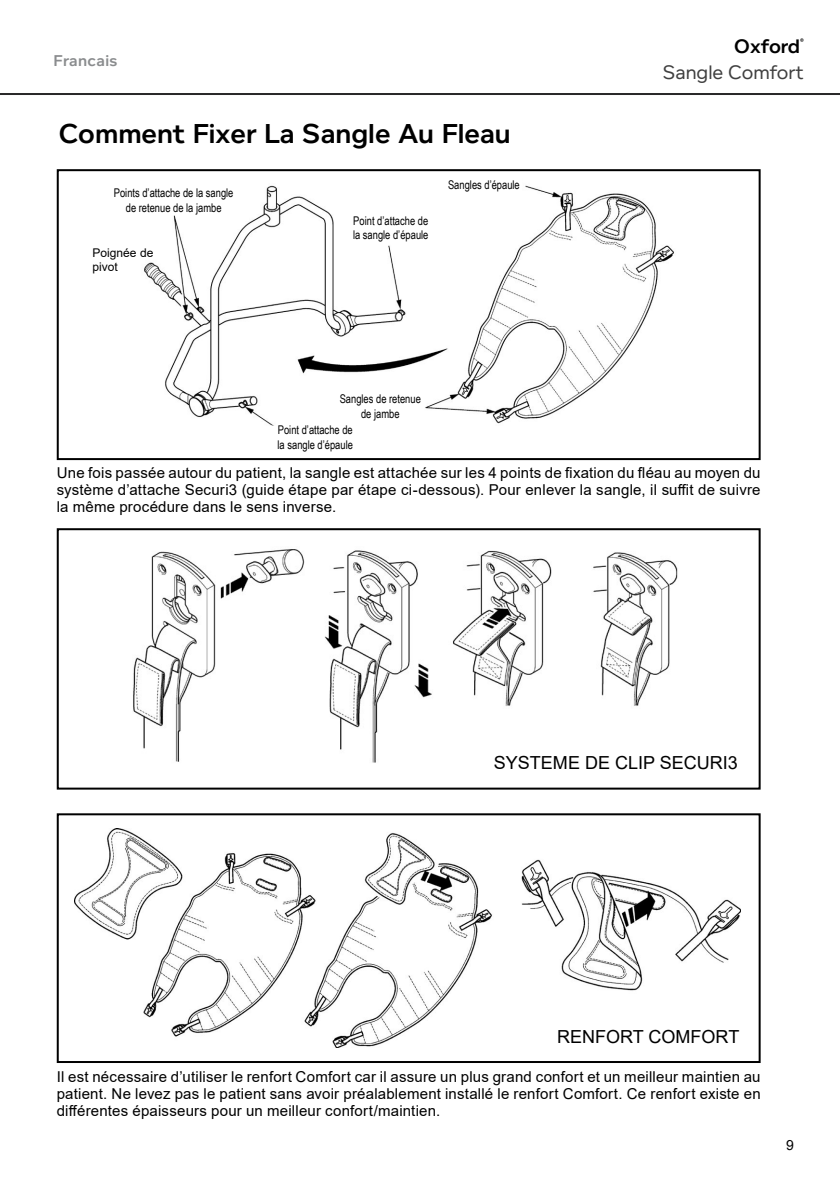
<style>
.page{position:relative;width:840px;height:1191px;background:#fff}
.page>*{position:absolute;margin:0;border:0;box-sizing:border-box;transform-origin:0 0}
.t1{font:600 28px "Foundry Context";color:#000}
.t2{font:20px "Foundry Context";color:#404040}
.t3{font:600 20px "Foundry Context";color:#000}
.t4{font:18px "Arial";color:#000}
.t5{font:600 16px "Foundry Context";letter-spacing:.025em;color:#8a8c8e}
.t6{font:15px/17px "Arial";letter-spacing:.015em;color:#000;text-align:justify}
.t7{font:14px "Arial";color:#000}
.t8{font:12px/14.4px "Arial Narrow";color:#000;text-align:center;scale:.95 1}
.t9{font:12px/14.4px "Arial";color:#000}
.t10{font:600 8px "Foundry Context";color:#000}
</style>
<div class="page">
<img style="left:133px;top:549px;width:545px;height:214px">
<img style="left:144px;top:185px;width:530px;height:240px">
<img style="left:75px;top:828px;width:664px;height:219px">
<div style="left:57px;top:169px;width:703px;height:291px;border:2px solid #000"></div>
<div style="left:57px;top:813px;width:703px;height:250px;border:2px solid #000"></div>
<div style="left:57px;top:528px;width:703px;height:261px;border:2px solid #000"></div>
<div style="left:99px;top:182px;width:138px;height:33px;background:#fff"></div>
<div style="left:340px;top:212px;width:98px;height:33px;background:#fff"></div>
<div style="left:325px;top:393px;width:99px;height:29px;background:#fff"></div>
<div style="left:423px;top:176px;width:99px;height:29px;background:#fff"></div>
<hr style="left:0;top:93px;width:839px;height:2px;background:#292829">
<p class="t5" style="left:53px;top:52px;width:66px">Francais</p>
<h1 class="t1" style="left:59px;top:117px;width:453px">Comment Fixer La Sangle Au Fleau</h1>
<p class="t8" style="left:114px;top:185px;width:127px">Points d’attache de la sangle de retenue de la jambe</p>
<p class="t9" style="left:92px;top:245px;width:62px">Poignée de pivot</p>
<p class="t8" style="left:353px;top:213px;width:81px;text-align:left">Point d’attache de la sangle d’épaule</p>
<p class="t8" style="left:448px;top:177px;width:77px">Sangles d’épaule</p>
<p class="t8" style="left:339px;top:391px;width:87px">Sangles de retenue de jambe</p>
<p class="t8" style="left:277px;top:422px;width:81px;text-align:left">Point d’attache de la sangle d’épaule</p>
<h2 class="t3" style="left:733px;top:34px;width:67px">Oxford</h2>
<p class="t10" style="left:799px;top:36px;width:5px">®</p>
<h2 class="t2" style="left:662px;top:61px;width:142px">Sangle Comfort</h2>
<p class="t6" style="left:57px;top:464px;width:705px">Une fois passée autour du patient, la sangle est attachée sur les 4 points de fixation du fléau au moyen du système d’attache Securi3 (guide étape par étape ci-dessous). Pour enlever la sangle, il suffit de suivre la même procédure dans le sens inverse.</p>
<p class="t4" style="left:493px;top:750px;width:245px">SYSTEME DE CLIP SECURI3</p>
<p class="t4" style="left:557px;top:1024px;width:184px">RENFORT COMFORT</p>
<p class="t6" style="left:57px;top:1068px;width:705px">Il est nécessaire d’utiliser le renfort Comfort car il assure un plus grand confort et un meilleur maintien au patient. Ne levez pas le patient sans avoir préalablement installé le renfort Comfort. Ce renfort existe en différentes épaisseurs pour un meilleur confort/maintien.</p>
<p class="t7" style="left:785px;top:1135px;width:9px">9</p>
</div>
